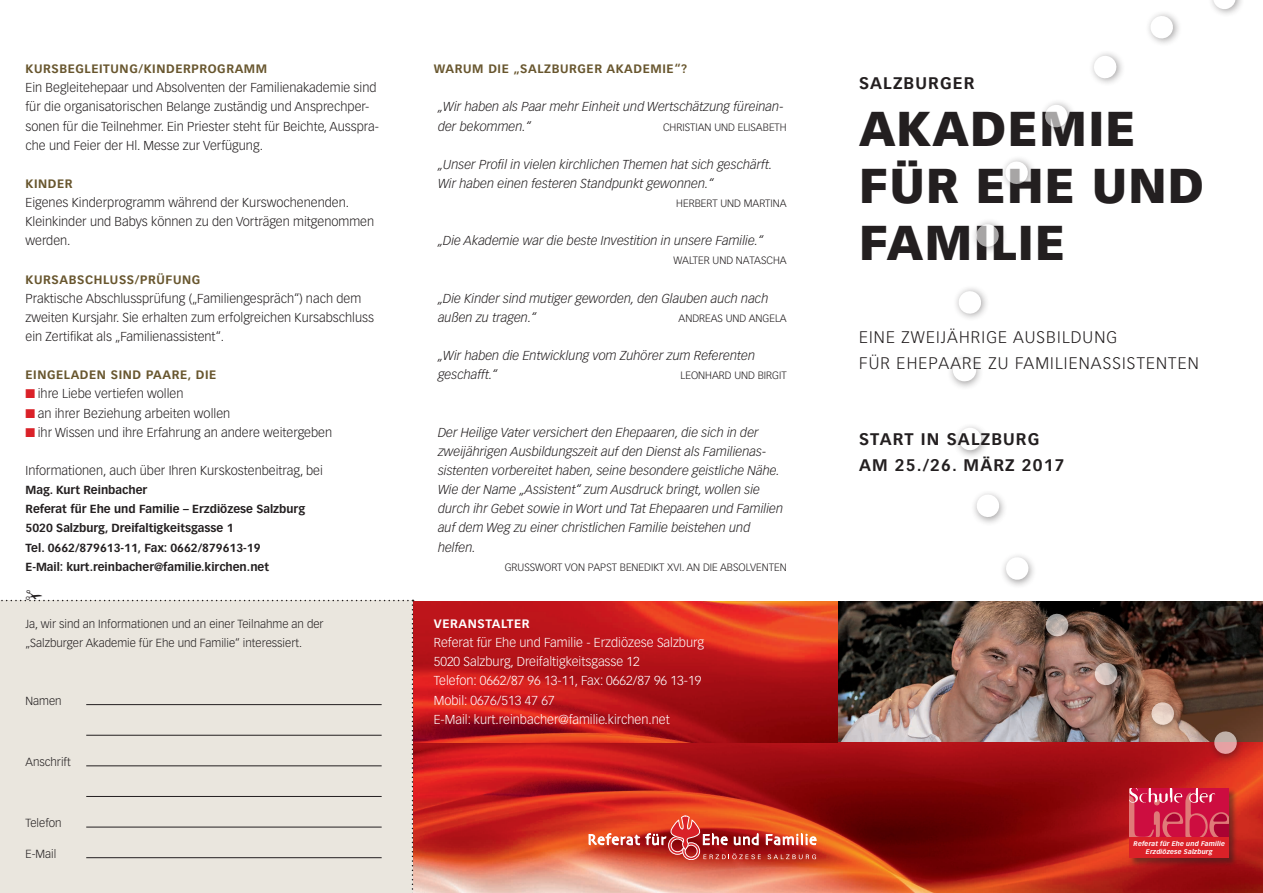
<style>
.page{position:relative;width:1263px;height:893px;background:#fff}
.page>*{position:absolute;margin:0;border:0;box-sizing:border-box;transform-origin:0 0}
.t1{font:900 48px/57px "Vectora LT Std";letter-spacing:.025em;color:#231f20}
.t2{font:300 16.5px/25.5px "Vectora LT Std";letter-spacing:.07em;color:#231f20}
.t3{font:700 16.5px/25.5px "Vectora LT Std";letter-spacing:.07em;color:#231f20}
.t4{font:italic 300 12.75px/19.2px "Vectora LT Std";color:#231f20}
.t5{font:300 12.75px/19.2px "Vectora LT Std";color:#231f20}
.t6{font:300 12.75px/19.2px "Vectora LT Std";color:#fff}
.t7{font:700 12px "Vectora LT Std";letter-spacing:.05em;color:#68562e}
.t8{font:700 12px "Vectora LT Std";letter-spacing:.05em;color:#fff}
.t9{font:700 11.55px/19.2px "Vectora LT Std";color:#231f20}
.t10{font:300 11.55px/19.2px "Vectora LT Std";color:#231f20}
.t11{font:300 10.5px "Vectora LT Std";color:#231f20}
.t12{font:italic 700 6.6px/7.9px "Vectora LT Std";letter-spacing:.02em;color:#fff;text-align:center}
.s1{color:#da2128}
</style>
<div class="page">
<img style="left:838px;top:601px;width:106px;height:141px">
<svg style="left:413px;top:742px;width:850px;height:151px;background:#b52d24"></svg>
<svg style="left:956px;top:0;width:286px;height:360px"></svg>
<svg style="left:944px;top:426px;width:319px;height:363px"></svg>
<svg style="left:1262px;top:755px;width:1px;height:22px"></svg>
<svg style="left:413px;top:601px;width:425px;height:141px;background:#bd1b1a"></svg>
<div style="left:1129px;top:788px;width:109px;height:58px;background:#231f20;opacity:.5"></div>
<svg style="left:1130px;top:788px;width:99px;height:48px;background:#d03055"></svg>
<div style="left:1129px;top:836px;width:109px;height:31px;background:#231f20;opacity:.5"></div>
<div style="left:1130px;top:837px;width:99px;height:21px;background:#da2128"></div>
<svg style="left:589px;top:816px;width:227px;height:44px;background:#d04e3a"></svg>
<div style="left:0;top:599px;width:413px;height:294px;background:#eae6de"></div>
<p class="t7" style="left:26px;top:62px;width:243px">KURSBEGLEITUNG/KINDERPROGRAMM</p>
<p class="t5" style="left:26px;top:78px;width:355px">Ein Begleitehepaar und Absolventen der Familienakademie sind für die organisatorischen Belange zuständig und Ansprechper&shy;sonen für die Teilnehmer. Ein Priester steht für Beichte, Ausspra&shy;che und Feier der H l. Messe zur Verfügung.</p>
<p class="t7" style="left:26px;top:176px;width:49px">KINDER</p>
<p class="t5" style="left:26px;top:193px;width:350px">Eigenes Kinderprogramm während der Kurswochenenden.<br>Kleinkinder und Babys können zu den Vorträgen mitgenommen werden.</p>
<p class="t7" style="left:26px;top:272px;width:176px">KURSABSCHLUSS/PRÜFUNG</p>
<p class="t5" style="left:26px;top:289px;width:350px">Praktische Abschlussprüfung („Familiengespräch“) nach dem zweiten Kursjahr. Sie erhalten zum erfolgreichen Kursabschluss ein Zertifikat als „Familienassistent“.</p>
<p class="t7" style="left:26px;top:368px;width:192px">EINGELADEN SIND PAARE, DIE</p>
<p class="t5" style="left:26px;top:384px;width:159px"><span class="s1">■</span> ihre Liebe vertiefen wollen</p>
<p class="t5" style="left:26px;top:404px;width:206px"><span class="s1">■</span> an ihrer Beziehung arbeiten wollen</p>
<p class="t5" style="left:26px;top:423px;width:308px"><span class="s1">■</span> ihr Wissen und ihre Erfahrung an andere weitergeben</p>
<p class="t5" style="left:26px;top:461px;width:299px">I nformationen, auch über I hren Kurskostenbeitrag, bei</p>
<p class="t9" style="left:26px;top:480px;width:281px">MAG. KURT REINBACHER<br>REFERAT FÜR EHE UND FAMILIE – ERZDIÖZESE SALZBURG 5020 SALZBURG, DREIFALTIGKEITSGASSE 1<br>TEL. 0662/879613-11, FAX: 0662/879613-19<br>E-MAIL: KURT.REINBACHER@FAMILIE.KIRCHEN.NET</p>
<p class="t10" style="left:26px;top:614px;width:300px">Ja, wir sind an I nformationen und an einer Teilnahme an der „Salzburger Akademie für Ehe und Familie“ interessiert.</p>
<p class="t10" style="left:26px;top:691px;width:38px">Namen</p>
<p class="t10" style="left:26px;top:753px;width:47px">Anschrift</p>
<p class="t10" style="left:26px;top:813px;width:38px">Telefon</p>
<p class="t10" style="left:26px;top:844px;width:32px">E-Mail</p>
<p class="t7" style="left:434px;top:62px;width:255px">WARUM DIE „SALZBURGER AKADEMIE“?</p>
<p class="t4" style="left:438px;top:97px;width:347px">„Wir haben als Paar mehr Einheit und Wertschätzung füreinan&shy;der bekommen.“</p>
<p class="t11" style="left:663px;top:121px;width:125px">Christian und Elisabeth</p>
<p class="t4" style="left:438px;top:155px;width:336px">„Unser Profil in vielen kirchlichen Themen hat sich geschärft.<br>Wir haben einen festeren Standpunkt gewonnen.“</p>
<p class="t11" style="left:676px;top:197px;width:111px">Herbert und Martina</p>
<p class="t4" style="left:438px;top:231px;width:327px">„Die Akademie war die beste Investition in unsere Familie.“</p>
<p class="t11" style="left:673px;top:255px;width:113px">Walter und Natascha</p>
<p class="t4" style="left:438px;top:289px;width:332px">„Die Kinder sind mutiger geworden, den Glauben auch nach außen zu tragen.“</p>
<p class="t11" style="left:678px;top:312px;width:108px">Andreas und Angela</p>
<p class="t4" style="left:438px;top:346px;width:319px">„Wir haben die Entwicklung vom Zuhörer zum Referenten geschafft.“</p>
<p class="t11" style="left:680px;top:369px;width:108px">Leonhard und Birgit</p>
<p class="t4" style="left:438px;top:423px;width:347px">Der Heilige Vater versichert den Ehepaaren, die sich in der zweijährigen Ausbildungszeit auf den Dienst als Familienas&shy;sistenten vorbereitet haben, seine besondere geistliche Nähe.<br>Wie der Name „Assistent“ zum Ausdruck bringt, wollen sie durch ihr Gebet sowie in Wort und Tat Ehepaaren und Familien auf dem Weg zu einer christlichen Familie beistehen und helfen.</p>
<p class="t11" style="left:505px;top:561px;width:283px">GruSSwort von Papst Be nedikt XVI . an die Absolventen</p>
<p class="t8" style="left:434px;top:616px;width:97px">VERANSTALTER</p>
<p class="t6" style="left:434px;top:633px;width:272px">Referat für Ehe und Familie - Erzdiözese Salzburg 5020 Salzburg, Dreifaltigkeitsgasse 12<br>Telefon: 0662/87 96 13-11, Fax: 0662/87 96 13-19<br>Mobil: 0676/513 47 67<br>E-Mail: kurt.reinbacher@familie.kirchen.net</p>
<p class="t3" style="left:859px;top:71px;width:117px">SALZBURGER</p>
<h1 class="t1" style="left:859px;top:100px;width:347px">AKADEMIE<br>FÜR EHE UND<br>FAMILIE</h1>
<p class="t2" style="left:859px;top:325px;width:341px">Eine Zweijährige Ausbildung<br>für Ehepaare zu Familienassistenten</p>
<p class="t3" style="left:859px;top:427px;width:207px">START IN SALZBURG<br>AM 25./26. MÄRZ 2017</p>
<p class="t12" style="left:1134px;top:840px;width:93px">Referat für Ehe und Familie<br>Erzdiözese Salzburg</p>
</div>
